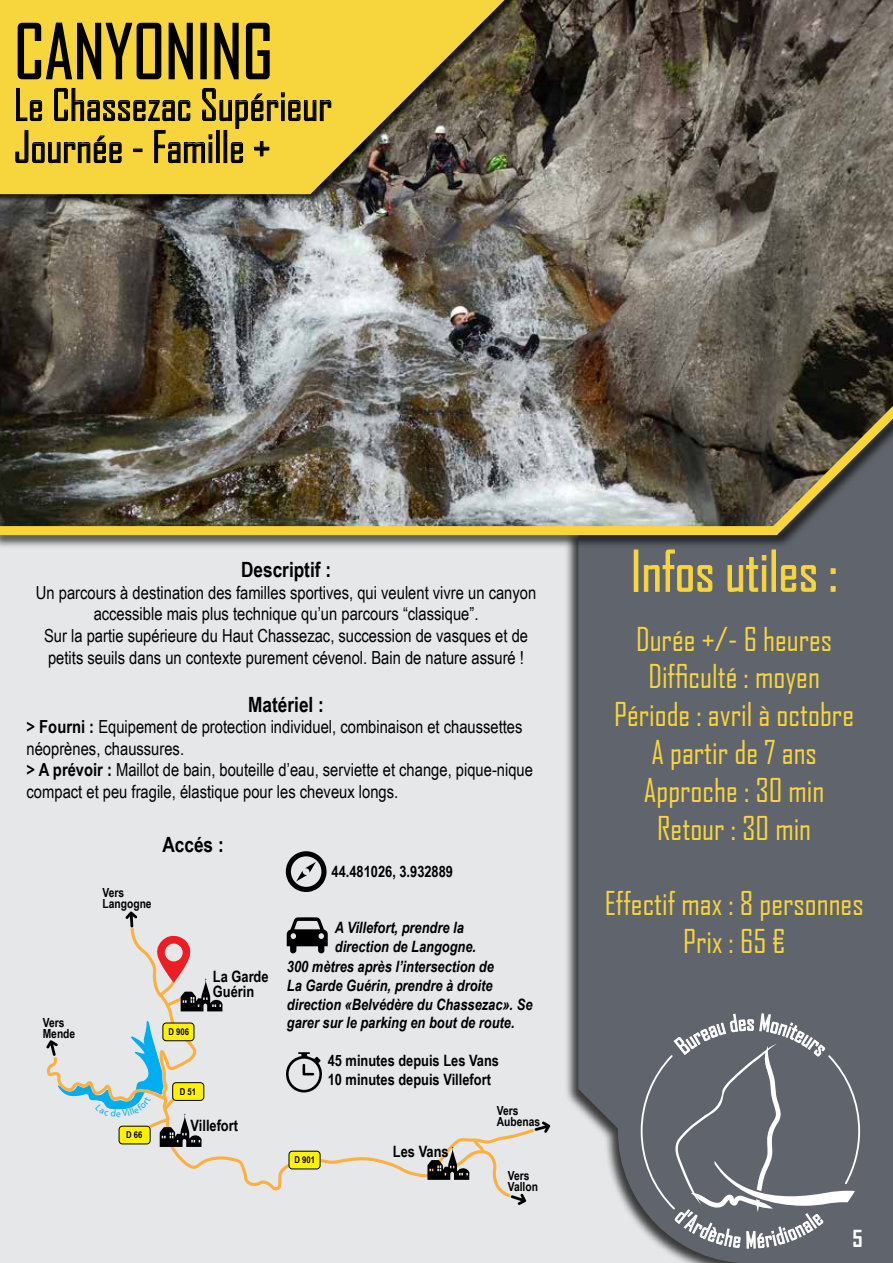
<style>
.page{position:relative;width:893px;height:1263px;background:#fff}
.page>*{position:absolute;margin:0;border:0;box-sizing:border-box;transform-origin:0 0}
.t1{font:72px "Agency FB";color:#000}
.t2{font:54px "Agency FB";color:#f7d53d}
.t3{font:42px/42px "Agency FB";color:#000}
.t4{font:31.5px/37.8px "Agency FB";color:#f7d53d;text-align:center}
.t5{font:700 22.5px "Agency FB";color:#fff}
.t6{font:700 21px "Arial Narrow";color:#000}
.t7{font:18px/21.6px "Arial Narrow";color:#000;text-align:center}
.t8{font:italic 700 15.6px/18.8px "Arial Narrow";color:#000}
.t9{font:700 15.6px/15.6px "Arial Narrow";color:#000}
.t10{font:700 12.6px/10.9px "Arial Narrow";color:#000}
.t11{font:700 9.45px "Arial Narrow";color:#000}
.t12{font:9.45px "Myriad Pro";color:#00aeef}
.s1{font-weight:700}
</style>
<div class="page">
<svg style="left:0;top:0;width:893px;height:383px"></svg>
<div style="left:0;top:531px;width:893px;height:732px;background:#e6e7e8"></div>
<div style="left:564px;top:395px;width:329px;height:868px;background:#000;opacity:.75"></div>
<div style="left:578px;top:549px;width:315px;height:714px;background:#60646c"></div>
<svg style="left:641px;top:1007px;width:219px;height:256px"></svg>
<div style="left:0;top:0;width:536px;height:203px;background:#000;opacity:.75"></div>
<svg style="left:0;top:0;width:505px;height:194px;fill:#f7d53d"></svg>
<div style="left:0;top:391px;width:893px;height:158px;background:#000;opacity:.75"></div>
<img style="left:0;top:383px;width:893px;height:157px">
<svg style="left:130px;top:927px;width:381px;height:271px"></svg>
<div style="left:289px;top:1151px;width:31px;height:18px;background:#fff200;border-radius:3px"></div>
<div style="left:289px;top:1151px;width:31px;height:18px;border:1px solid #000;border-radius:3px"></div>
<div style="left:173px;top:1082px;width:31px;height:18px;border:1px solid #000;border-radius:3px"></div>
<svg style="left:423px;top:1121px;width:127px;height:59px"></svg>
<svg style="left:511px;top:1193px;width:15px;height:12px"></svg>
<svg style="left:125px;top:911px;width:12px;height:16px"></svg>
<svg style="left:156px;top:935px;width:67px;height:76px"></svg>
<svg style="left:287px;top:917px;width:41px;height:36px"></svg>
<svg style="left:283px;top:1052px;width:40px;height:43px"></svg>
<svg style="left:286px;top:851px;width:41px;height:41px"></svg>
<svg style="left:17px;top:22px;width:145px;height:58px"></svg>
<svg style="left:168px;top:22px;width:26px;height:58px"></svg>
<div style="left:200px;top:23px;width:7px;height:56px;border:2px solid #000"></div>
<svg style="left:214px;top:22px;width:25px;height:58px"></svg>
<svg style="left:245px;top:22px;width:26px;height:58px"></svg>
<svg style="left:15px;top:88px;width:317px;height:75px"></svg>
<div style="left:634px;top:550px;width:4px;height:42px;border:1px solid #f7d53d"></div>
<svg style="left:644px;top:549px;width:69px;height:43px"></svg>
<svg style="left:727px;top:555px;width:39px;height:37px"></svg>
<div style="left:762px;top:565px;width:4px;height:27px;border:1px solid #f7d53d"></div>
<div style="left:772px;top:550px;width:4px;height:42px;border:1px solid #f7d53d"></div>
<svg style="left:781px;top:565px;width:35px;height:27px"></svg>
<svg style="left:831px;top:568px;width:4px;height:6px"></svg>
<svg style="left:831px;top:586px;width:4px;height:6px"></svg>
<svg style="left:46px;top:1020px;width:156px;height:127px"></svg>
<h1 class="t1" style="left:14px;top:21px;width:261px">CANYONING</h1>
<h3 class="t3" style="left:14px;top:87px;width:320px">Le Chassezac Supérieur<br>Journée - Famille +</h3>
<p class="t6" style="left:241px;top:562px;width:91px">Descriptif :</p>
<p class="t7" style="left:36px;top:583px;width:502px">Un parcours à destination des familles sportives, qui veulent vivre un canyon accessible mais plus technique qu’un parcours “classique”.<br>Sur la partie supérieure du Haut Chassezac, succession de vasques et de petits seuils dans un contexte purement cévenol. Bain de nature assuré !</p>
<p class="t6" style="left:248px;top:696px;width:77px">Matériel :</p>
<p class="t7" style="left:27px;top:718px;width:508px;text-align:left"><span class="s1">&gt; Fourni :</span> Equipement de protection individuel, combinaison et chaussettes néoprènes, chaussures.<br><span class="s1">&gt; A prévoir :</span> Maillot de bain, bouteille d’eau, serviette et change, pique-nique compact et peu fragile, élastique pour les cheveux longs.</p>
<p class="t10" style="left:43px;top:1019px;width:34px">Vers<br>Mende</p>
<p class="t6" style="left:162px;top:837px;width:63px">Accés :</p>
<p class="t10" style="left:103px;top:889px;width:51px">Vers<br>Langogne</p>
<p class="t12" style="left:116px;top:1108px;width:6px">e</p>
<p class="t11" style="left:126px;top:1131px;width:18px">D 66</p>
<p class="t11" style="left:168px;top:1028px;width:22px">D 906</p>
<p class="t9" style="left:213px;top:970px;width:57px">La Garde<br>Guérin</p>
<p class="t11" style="left:180px;top:1088px;width:18px">D 51</p>
<p class="t9" style="left:190px;top:1119px;width:49px">Villefort</p>
<p class="t9" style="left:332px;top:865px;width:123px">44.481026, 3.932889</p>
<p class="t8" style="left:335px;top:919px;width:143px">A Villefort, prendre la direction de Langogne.</p>
<p class="t8" style="left:287px;top:959px;width:247px">300 mètres après l’intersection de<br>La Garde Guérin, prendre à droite direction «Belvédère du Chassezac». Se garer sur le parking en bout de route.</p>
<p class="t9" style="left:328px;top:1053px;width:173px;line-height:18.8px">45 minutes depuis Les Vans<br>10 minutes depuis Villefort</p>
<p class="t11" style="left:294px;top:1156px;width:22px">D 901</p>
<p class="t9" style="left:393px;top:1145px;width:57px">Les Vans</p>
<p class="t10" style="left:497px;top:1106px;width:45px">Vers<br>Aubenas</p>
<p class="t10" style="left:508px;top:1171px;width:32px">Vers<br>Vallon</p>
<h2 class="t2" style="left:631px;top:548px;width:208px">Infos utiles :</h2>
<h3 class="t4" style="left:614px;top:622px;width:241px">Durée +/- 6 heures<br>Difficulté : moyen<br>Période : avril à octobre<br>A partir de 7 ans<br>Approche : 30 min<br>Retour : 30 min</h3>
<h3 class="t4" style="left:605px;top:887px;width:260px">Effectif max : 8 personnes<br>Prix : 65 €</h3>
<p class="t5" style="left:853px;top:1226px;width:12px">5</p>
</div>
